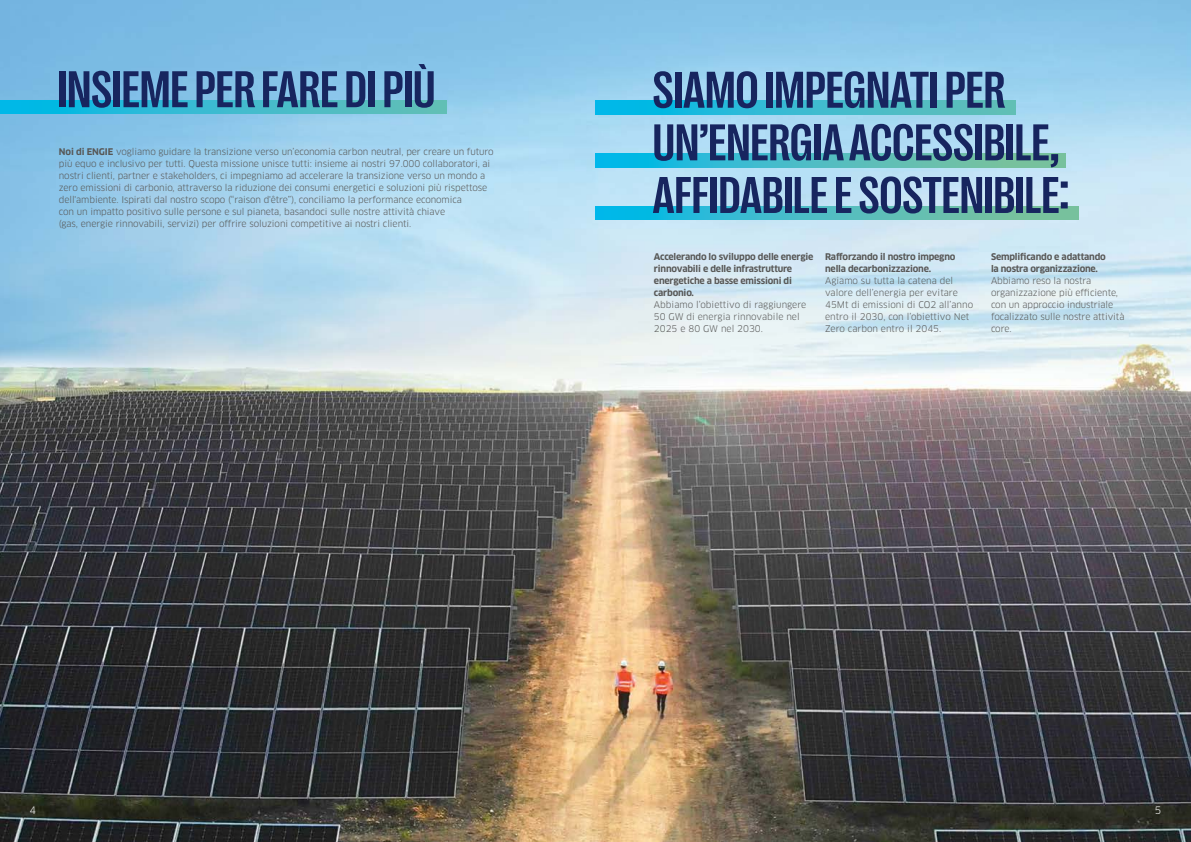
<style>
.page{position:relative;width:1191px;height:842px;background:#fff}
.page>*{position:absolute;margin:0;border:0;box-sizing:border-box;transform-origin:0 0}
.t1{font:700 condensed 52.6px/52.6px "Right Grotesk";color:#17255f}
.t2{font:10px "Clan Pro";color:#fff}
.t3{font:9px/12px "Clan Pro";letter-spacing:-.01em;color:#575756}
.t4{font:700 9px/12px "Clan Pro";letter-spacing:-.02em;color:#575756}
.s1{font-weight:700}
</style>
<div class="page">
<img style="left:0;top:0;width:1191px;height:842px">
<svg style="left:0;top:100px;width:446px;height:14px;background:#36bbcf"></svg>
<svg style="left:595px;top:154px;width:470px;height:13px;background:#49bdc0"></svg>
<svg style="left:595px;top:101px;width:420px;height:13px;background:#34bbd0"></svg>
<svg style="left:595px;top:206px;width:483px;height:14px;background:#49bdc0"></svg>
<h1 class="t1" style="left:57px;top:63px;width:379px">INSIEME PER FARE DI PIÙ</h1>
<h1 class="t1" style="left:652px;top:64px;width:418px">SIAMO IMPEGNATI PER<br>UN’ENERGIA ACCESSIBILE,<br>AFFIDABILE E SOSTENIBILE:</h1>
<p class="t3" style="left:59px;top:146px;width:436px"><span class="s1">Noi di ENGIE</span> vogliamo guidare la transizione verso un’economia carbon neutral, per creare un futuro più equo e inclusivo per tutti. Questa missione unisce tutti: insieme ai nostri 97.000 collaboratori, ai nostri clienti, partner e stakeholders, ci impegniamo ad accelerare la transizione verso un mondo a zero emissioni di carbonio, attraverso la riduzione dei consumi energetici e soluzioni più rispettose dell'ambiente. Ispirati dal nostro scopo (“raison d'être”), conciliamo la performance economica<br>con un impatto positivo sulle persone e sul pianeta, basandoci sulle nostre attività chiave<br>(gas, energie rinnovabili, servizi) per offrire soluzioni competitive ai nostri clienti.</p>
<p class="t4" style="left:654px;top:251px;width:161px">Accelerando lo sviluppo delle energie rinnovabili e delle infrastrutture energetiche a basse emissioni di carbonio.</p>
<p class="t3" style="left:654px;top:299px;width:154px">Abbiamo l’obiettivo di raggiungere<br>50 GW di energia rinnovabile nel<br>2025 e 80 GW nel 2030.</p>
<p class="t4" style="left:825px;top:251px;width:132px">Rafforzando il nostro impegno nella decarbonizzazione.</p>
<p class="t3" style="left:825px;top:275px;width:150px">Agiamo su tutta la catena del valore dell’energia per evitare<br>45Mt di emissioni di CO2 all’anno entro il 2030, con l’obiettivo Net<br>Zero carbon entro il 2045.</p>
<p class="t4" style="left:991px;top:251px;width:116px">Semplificando e adattando la nostra organizzazione.</p>
<p class="t3" style="left:991px;top:275px;width:135px">Abbiamo reso la nostra organizzazione più efficiente, con un approccio industriale focalizzato sulle nostre attività core.</p>
<p class="t2" style="left:29px;top:804px;width:8px">4</p>
<p class="t2" style="left:1155px;top:804px;width:8px">5</p>
</div>
